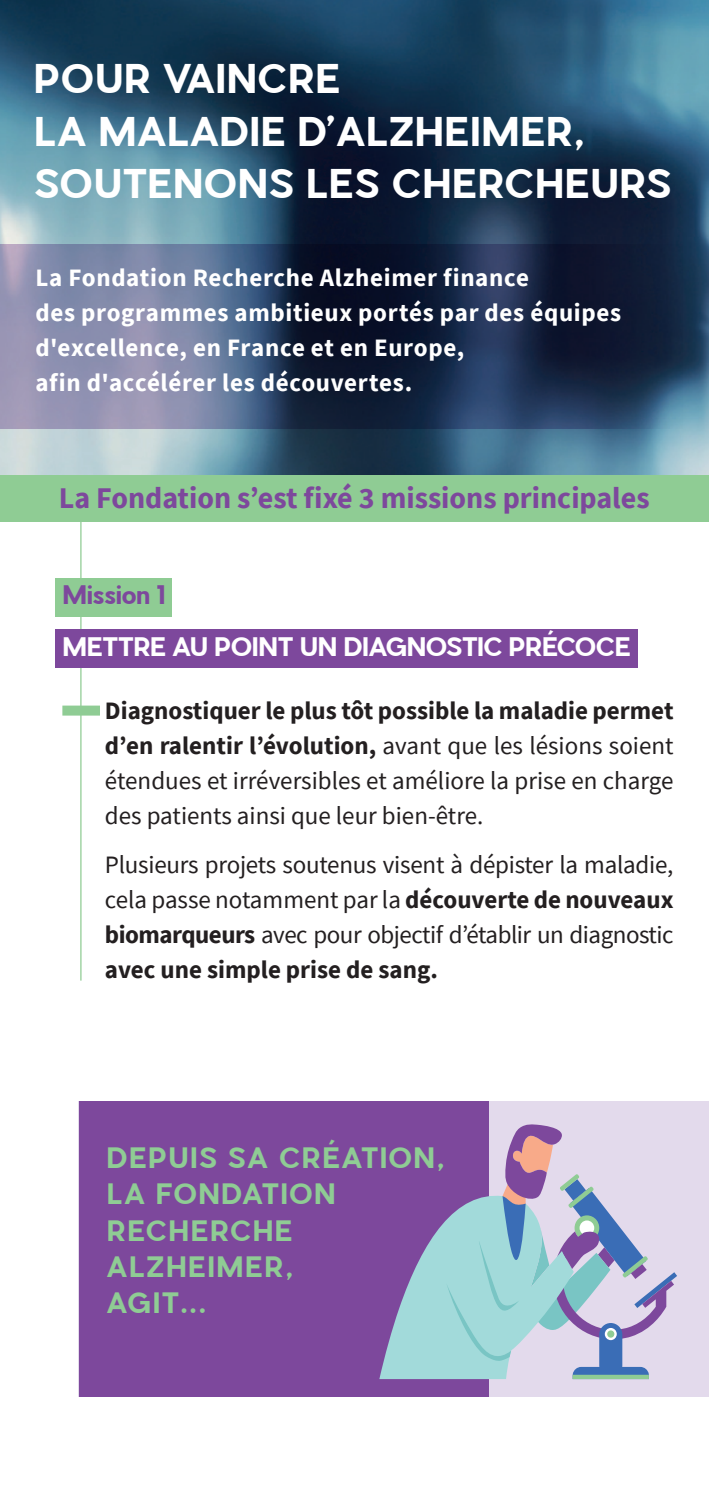
<style>
.page{position:relative;width:709px;height:1489px;background:#fff}
.page>*{position:absolute;margin:0;border:0;box-sizing:border-box;transform-origin:0 0}
.t1{font:700 38.75px/52.5px "PP Pier Sans";letter-spacing:.03em;color:#fff}
.t2{font:700 30px "Source Sans Pro";color:#7d489c}
.t3{font:700 27.5px/36.2px "PP Pier Sans";letter-spacing:.07em;color:#8fcc94}
.t4{font:25px/35px "Source Sans Pro";letter-spacing:-.005em;color:#231f20;text-align:justify}
.t5{font:700 25px/35px "Source Sans Pro";letter-spacing:.025em;color:#fff}
.t6{font:700 25px "PP Pier Sans";letter-spacing:-.01em;color:#fff}
.t7{font:700 25px "PP Pier Sans";color:#7d489c}
.s1{font-weight:700}
</style>
<div class="page">
<img style="left:0;top:0;width:709px;height:475px">
<hr style="left:80px;top:491px;width:1px;height:489px;background:#8fcc94">
<div style="left:55px;top:578px;width:117px;height:38px;background:#8fcc94"></div>
<div style="left:55px;top:629px;width:582px;height:38px;background:#7d489c"></div>
<div style="left:62px;top:705px;width:38px;height:10px;background:#8fcc94"></div>
<div style="left:79px;top:1101px;width:630px;height:295px;background:#e3daec"></div>
<div style="left:79px;top:1101px;width:410px;height:295px;background:#7d489c"></div>
<svg style="left:0;top:244px;width:695px;height:185px;background:#3e4b69"></svg>
<div style="left:0;top:475px;width:709px;height:47px;background:#8fcc94"></div>
<svg style="left:379px;top:1124px;width:298px;height:254px"></svg>
<p class="t1" style="left:34px;top:52px;width:638px">POUR VAINCRE<br>LA MALADIE D’ALZHEIMER,<br>SOUTENONS LES CHERCHEURS</p>
<p class="t5" style="left:35px;top:260px;width:587px">La Fondation Recherche Alzheimer finance<br>des programmes ambitieux portés par des équipes d'excellence, en France et en Europe,<br>afin d'accélérer les découvertes.</p>
<p class="t2" style="left:59px;top:478px;width:592px">La Fondation s’est fixé 3 missions principales</p>
<p class="t7" style="left:62px;top:577px;width:104px">Mission 1</p>
<p class="t6" style="left:62px;top:628px;width:570px">METTRE AU POINT UN DIAGNOSTIC PRÉCOCE</p>
<p class="t4" style="left:105px;top:693px;width:570px"><span class="s1">Diagnostiquer le plus tôt possible la maladie permet d’en ralentir l’évolution,</span> avant que les lésions soient étendues et irréversibles et améliore la prise en charge des patients ainsi que leur bien-être.</p>
<p class="t4" style="left:105px;top:847px;width:570px">Plusieurs projets soutenus visent à dépister la maladie, cela passe notamment par la <span class="s1">découverte de nouveaux biomarqueurs</span> avec pour objectif d’établir un diagnostic <span class="s1">avec une simple prise de sang.</span></p>
<p class="t3" style="left:107px;top:1139px;width:338px">DEPUIS SA CRÉATION,<br>LA FONDATION<br>RECHERCHE<br>ALZHEIMER,<br>AGIT...</p>
</div>
